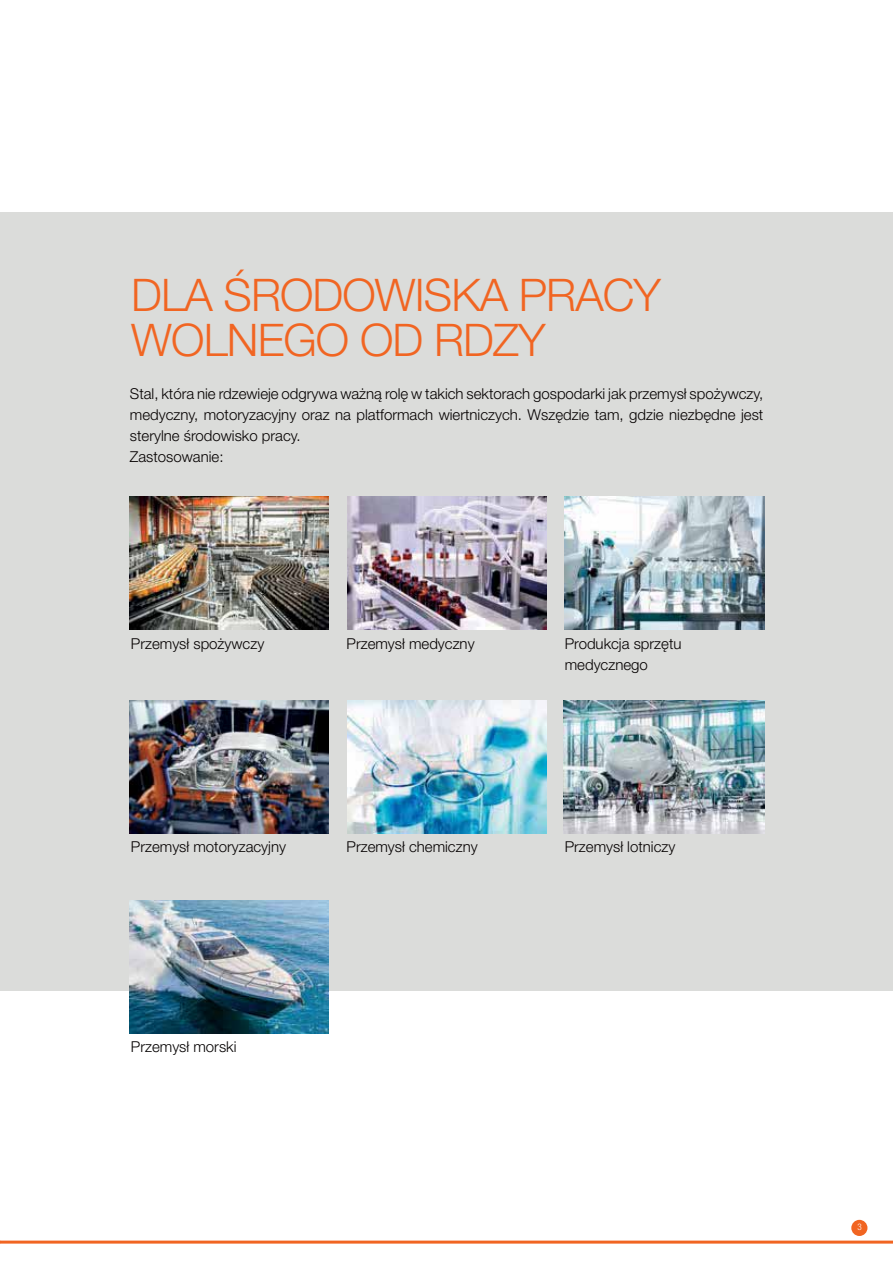
<style>
.page{position:relative;width:893px;height:1263px;background:#fff}
.page>*{position:absolute;margin:0;border:0;box-sizing:border-box;transform-origin:0 0}
.t1{font:300 45px/45px "Helvetica Neue LT Pro";letter-spacing:-.02em;color:#f16522}
.t2{font:300 15px/21px "Helvetica Neue LT Pro";color:#040000}
.t3{font:300 15px "Helvetica Neue LT Std";color:#040000}
.t4{font:300 condensed 9px "Helvetica Neue LT Std";color:#fff}
</style>
<div class="page">
<hr style="left:0;top:1240px;width:893px;height:3px;background:#f16522">
<div style="left:0;top:213px;width:893px;height:778px;background:#dbdcda"></div>
<img style="left:563px;top:700px;width:201px;height:133px">
<img style="left:130px;top:496px;width:199px;height:133px">
<img style="left:347px;top:496px;width:199px;height:133px">
<img style="left:347px;top:700px;width:199px;height:133px">
<img style="left:565px;top:496px;width:199px;height:133px">
<img style="left:130px;top:700px;width:199px;height:133px">
<img style="left:130px;top:900px;width:199px;height:133px">
<div style="left:851px;top:1220px;width:16px;height:16px;background:#f16522;border-radius:50%"></div>
<h1 class="t1" style="left:131px;top:278px;width:531px">DLA ŚRODOWISKA PRACY<br>WOLNEGO OD RDZY</h1>
<p class="t2" style="left:130px;top:385px;width:635px">Stal, która nie rdzewieje odgrywa ważną rolę w takich sektorach gospodarki jak przemysł spożywczy, medyczny, motoryzacyjny oraz na platformach wiertniczych. Wszędzie tam, gdzie niezbędne jest sterylne środowisko pracy.<br>Zastosowanie:</p>
<p class="t2" style="left:131px;top:635px;width:135px">Przemysł spożywczy</p>
<p class="t3" style="left:347px;top:638px;width:130px">Przemysł medyczny</p>
<p class="t3" style="left:131px;top:841px;width:157px">Przemysł motoryzacyjny</p>
<p class="t3" style="left:347px;top:841px;width:133px">Przemysł chemiczny</p>
<p class="t3" style="left:131px;top:1041px;width:107px">Przemysł morski</p>
<p class="t2" style="left:565px;top:635px;width:118px">Produkcja sprzętu medycznego</p>
<p class="t3" style="left:565px;top:841px;width:112px">Przemysł lotniczy</p>
<p class="t4" style="left:857px;top:1222px;width:6px">3</p>
</div>
